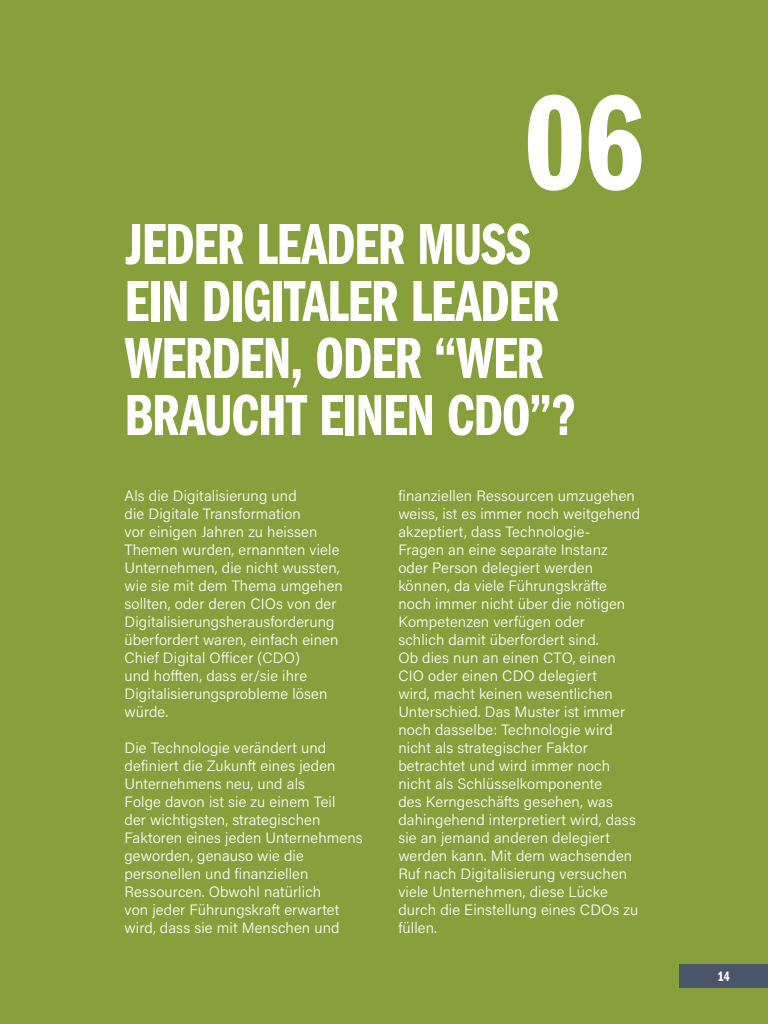
<style>
.page{position:relative;width:768px;height:1024px;background:#87a03c}
.page>*{position:absolute;margin:0;border:0;box-sizing:border-box;transform-origin:0 0}
.t1{font:140px "Franklin Gothic URW Com Dem";color:#fff}
.t2{font:60px/57px "Franklin Gothic URW Com Dem";letter-spacing:-.02em;color:#fff}
.t3{font:300 15px/18px "Acumin Pro";letter-spacing:.01em;color:#fff}
.t4{font:14px "Franklin Gothic URW Com Dem";color:#fff}
</style>
<div class="page">
<div style="left:680px;top:965px;width:88px;height:23px;background:#4b5569"></div>
<h1 class="t1" style="left:525px;top:45px;width:121px">06</h1>
<h2 class="t2" style="left:124px;top:212px;width:453px">JEDER LEADER MUSS<br>EIN DIGITALER LEADER<br>WERDEN, ODER “WER<br>BRAUCHT EINEN CDO”?</h2>
<p class="t3" style="left:124px;top:486px;width:220px">Als die Digitalisierung und<br>die Digitale Transformation<br>vor einigen Jahren zu heissen<br>Themen wurden, ernannten viele<br>Unternehmen, die nicht wussten, wie sie mit dem Thema umgehen sollten, oder deren CIOs von der<br>Digitalisierungsherausforderung überfordert waren, einfach einen<br>Chief Digital Officer (CDO)<br>und hofften, dass er/sie ihre<br>Digitalisierungsprobleme lösen würde.</p>
<p class="t3" style="left:124px;top:738px;width:240px">Die Technologie verändert und definiert die Zukunft eines jeden<br>Unternehmens neu, und als<br>Folge davon ist sie zu einem Teil<br>der wichtigsten, strategischen<br>Faktoren eines jeden Unternehmens geworden, genauso wie die personellen und finanziellen<br>Ressourcen. Obwohl natürlich<br>von jeder Führungskraft erwartet wird, dass sie mit Menschen und</p>
<p class="t3" style="left:398px;top:486px;width:243px">finanziellen Ressourcen umzugehen weiss, ist es immer noch weitgehend akzeptiert, dass Technologie-<br>Fragen an eine separate Instanz oder Person delegiert werden können, da viele Führungskräfte noch immer nicht über die nötigen<br>Kompetenzen verfügen oder<br>schlich damit überfordert sind.<br>Ob dies nun an einen CTO, einen<br>CIO oder einen CDO delegiert<br>wird, macht keinen wesentlichen<br>Unterschied. Das Muster ist immer noch dasselbe: Technologie wird nicht als strategischer Faktor betrachtet und wird immer noch nicht als Schlüsselkomponente<br>des Kerngeschäfts gesehen, was dahingehend interpretiert wird, dass sie an jemand anderen delegiert werden kann. Mit dem wachsenden<br>Ruf nach Digitalisierung versuchen viele Unternehmen, diese Lücke durch die Einstellung eines CDOs zu füllen.</p>
<p class="t4" style="left:718px;top:967px;width:13px">14</p>
</div>
